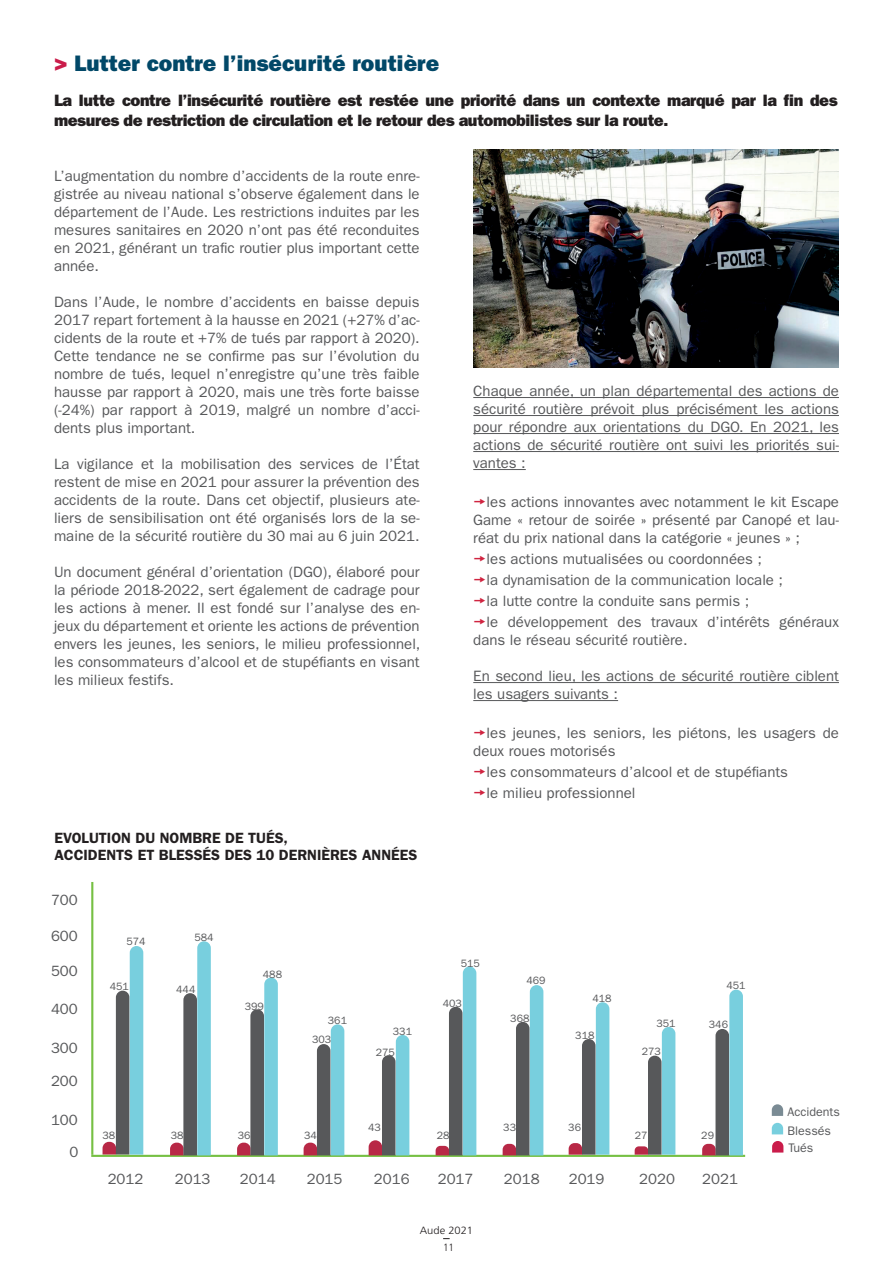
<style>
.page{position:relative;width:893px;height:1263px;background:#fff}
.page>*{position:absolute;margin:0;border:0;box-sizing:border-box;transform-origin:0 0}
.t1{font:800 22.5px "Franklin Gothic";color:#014868}
.t2{font:800 16.5px/19.8px "Franklin Gothic";letter-spacing:-.025em;color:#231f20}
.t3{font:15px/18px "Franklin Gothic";color:#57585a;text-align:justify}
.t4{font:14.85px/31.8px "Franklin Gothic";color:#57585a;text-align:right}
.t5{font:600 14.85px/17.9px "Franklin Gothic";color:#231f20}
.t6{font:12.45px "Franklin Gothic";color:#57585a}
.t7{font:10.65px/20.7px "Franklin Gothic";color:#57585a}
.t8{font:300 10.5px "Frutiger";color:#231f20;scale:1.06 1}
.t9{font:300 condensed 10.5px "Frutiger";color:#231f20;scale:1.06 1}
.s1{color:#ca1c4a}
</style>
<div class="page">
<svg style="left:772px;top:1123px;width:11px;height:11px"></svg>
<svg style="left:772px;top:1104px;width:11px;height:12px"></svg>
<hr style="left:473px;top:397px;width:366px;height:1px;background:#57585a">
<hr style="left:473px;top:415px;width:366px;height:1px;background:#57585a">
<hr style="left:473px;top:433px;width:366px;height:1px;background:#57585a">
<hr style="left:473px;top:451px;width:366px;height:1px;background:#57585a">
<hr style="left:473px;top:469px;width:53px;height:1px;background:#57585a">
<hr style="left:473px;top:682px;width:366px;height:1px;background:#57585a">
<hr style="left:473px;top:700px;width:145px;height:1px;background:#57585a">
<img style="left:473px;top:150px;width:366px;height:218px">
<svg style="left:772px;top:1141px;width:11px;height:11px"></svg>
<hr style="left:91px;top:882px;width:2px;height:273px;background:#76c043">
<hr style="left:91px;top:1155px;width:654px;height:2px;background:#76c043">
<svg style="left:103px;top:946px;width:40px;height:208px"></svg>
<svg style="left:170px;top:941px;width:41px;height:214px"></svg>
<svg style="left:237px;top:977px;width:41px;height:178px"></svg>
<svg style="left:304px;top:1024px;width:40px;height:131px"></svg>
<svg style="left:369px;top:1035px;width:40px;height:120px"></svg>
<svg style="left:436px;top:966px;width:40px;height:189px"></svg>
<svg style="left:503px;top:985px;width:40px;height:170px"></svg>
<svg style="left:569px;top:1002px;width:40px;height:153px"></svg>
<svg style="left:635px;top:1027px;width:40px;height:128px"></svg>
<svg style="left:702px;top:990px;width:41px;height:165px"></svg>
<h1 class="t1" style="left:54px;top:50px;width:387px"><span class="s1">&gt;</span> Lutter contre l’insécurité routière</h1>
<p class="t2" style="left:54px;top:91px;width:785px">La lutte contre l’insécurité routière est restée une priorité dans un contexte marqué par la fin des mesures de restriction de circulation et le retour des automobilistes sur la route.</p>
<p class="t3" style="left:54px;top:167px;width:367px">L’augmentation du nombre d’accidents de la route enre&shy;gistrée au niveau national s’observe également dans le département de l’Aude. Les restrictions induites par les mesures sanitaires en 2020 n’ont pas été reconduites en 2021, générant un trafic routier plus important cette année.</p>
<p class="t3" style="left:54px;top:293px;width:367px">Dans l’Aude, le nombre d’accidents en baisse depuis 2017 repart fortement à la hausse en 2021 (+27% d’ac&shy;cidents de la route et +7% de tués par rapport à 2020).<br>Cette tendance ne se confirme pas sur l’évolution du nombre de tués, lequel n’enregistre qu’une très faible hausse par rapport à 2020, mais une très forte baisse (-24%) par rapport à 2019, malgré un nombre d’acci&shy;dents plus important.</p>
<p class="t3" style="left:54px;top:455px;width:367px">La vigilance et la mobilisation des services de l’État restent de mise en 2021 pour assurer la prévention des accidents de la route. Dans cet objectif, plusieurs ate&shy;liers de sensibilisation ont été organisés lors de la se&shy;maine de la sécurité routière du 30 mai au 6 juin 2021.</p>
<p class="t3" style="left:54px;top:563px;width:368px">Un document général d’orientation (DGO), élaboré pour la période 2018-2022, sert également de cadrage pour les actions à mener. Il est fondé sur l’analyse des en&shy;jeux du département et oriente les actions de prévention envers les jeunes, les seniors, le milieu professionnel, les consommateurs d’alcool et de stupéfiants en visant les milieux festifs.</p>
<p class="t5" style="left:55px;top:828px;width:364px">EVOLUTION DU NOMBRE DE TUÉS,<br>ACCIDENTS ET BLESSÉS DES 10 DERNIÈRES ANNÉES</p>
<p class="t4" style="left:51px;top:884px;width:28px">700</p>
<p class="t4" style="left:51px;top:921px;width:28px">600</p>
<p class="t4" style="left:51px;top:956px;width:28px">500</p>
<p class="t4" style="left:51px;top:993px;width:28px">400</p>
<p class="t4" style="left:51px;top:1032px;width:28px">300</p>
<p class="t4" style="left:51px;top:1065px;width:28px">200</p>
<p class="t4" style="left:51px;top:1104px;width:29px">100<br>0</p>
<p class="t7" style="left:126px;top:931px;width:21px">574</p>
<p class="t7" style="left:110px;top:976px;width:21px">451</p>
<p class="t7" style="left:194px;top:927px;width:21px">584</p>
<p class="t7" style="left:176px;top:979px;width:21px">444</p>
<p class="t7" style="left:263px;top:964px;width:21px">488</p>
<p class="t7" style="left:245px;top:996px;width:21px">399</p>
<p class="t7" style="left:312px;top:1011px;width:36px;line-height:19.2px;text-indent:16px">361<br>303</p>
<p class="t7" style="left:376px;top:1021px;width:38px;text-indent:17px">331<br>275</p>
<p class="t7" style="left:102px;top:1125px;width:14px">38</p>
<p class="t7" style="left:171px;top:1125px;width:14px">38</p>
<p class="t7" style="left:238px;top:1125px;width:14px">36</p>
<p class="t7" style="left:304px;top:1125px;width:14px">34</p>
<p class="t7" style="left:368px;top:1117px;width:14px">43</p>
<p class="t3" style="left:473px;top:382px;width:367px">Chaque année, un plan départemental des actions de sécurité routière prévoit plus précisément les actions pour répondre aux orientations du DGO. En 2021, les actions de sécurité routière ont suivi les priorités sui&shy;vantes :</p>
<p class="t3" style="left:473px;top:493px;width:367px;text-indent:13px">les actions innovantes avec notamment le kit Escape Game « retour de soirée » présenté par Canopé et lau&shy;réat du prix national dans la catégorie « jeunes » ;</p>
<p class="t3" style="left:487px;top:549px;width:354px;line-height:21px;text-align:left">les actions mutualisées ou coordonnées ;<br>la dynamisation de la communication locale ;<br>la lutte contre la conduite sans permis ;<br>le développement des travaux d’intérêts généraux</p>
<p class="t3" style="left:473px;top:631px;width:216px">dans le réseau sécurité routière.</p>
<p class="t3" style="left:473px;top:667px;width:367px">En second lieu, les actions de sécurité routière ciblent les usagers suivants :</p>
<p class="t3" style="left:473px;top:724px;width:367px;text-indent:13px">les jeunes, les seniors, les piétons, les usagers de deux roues motorisés</p>
<p class="t3" style="left:487px;top:762px;width:303px;line-height:21px">les consommateurs d’alcool et de stupéfiants le milieu professionnel</p>
<p class="t7" style="left:461px;top:953px;width:21px">515</p>
<p class="t7" style="left:443px;top:993px;width:21px">403</p>
<p class="t7" style="left:526px;top:970px;width:21px">469</p>
<p class="t7" style="left:510px;top:1008px;width:21px">368</p>
<p class="t7" style="left:592px;top:988px;width:21px">418</p>
<p class="t7" style="left:575px;top:1025px;width:21px">318</p>
<p class="t7" style="left:656px;top:1013px;width:21px">351</p>
<p class="t7" style="left:642px;top:1041px;width:21px">273</p>
<p class="t7" style="left:726px;top:975px;width:21px">451</p>
<p class="t7" style="left:709px;top:1014px;width:21px">346</p>
<p class="t7" style="left:437px;top:1125px;width:14px">28</p>
<p class="t7" style="left:503px;top:1117px;width:14px">33</p>
<p class="t7" style="left:568px;top:1117px;width:14px">36</p>
<p class="t7" style="left:635px;top:1125px;width:14px">27</p>
<p class="t7" style="left:701px;top:1125px;width:14px">29</p>
<p class="t6" style="left:787px;top:1104px;width:54px">Accidents</p>
<p class="t6" style="left:787px;top:1123px;width:45px">Blessés</p>
<p class="t6" style="left:788px;top:1141px;width:26px">Tués</p>
<p class="t4" style="left:108px;top:1163px;width:37px">2012</p>
<p class="t4" style="left:175px;top:1163px;width:37px">2013</p>
<p class="t4" style="left:240px;top:1163px;width:37px">2014</p>
<p class="t4" style="left:307px;top:1163px;width:37px">2015</p>
<p class="t4" style="left:374px;top:1163px;width:37px">2016</p>
<p class="t4" style="left:438px;top:1163px;width:37px">2017</p>
<p class="t4" style="left:504px;top:1163px;width:37px">2018</p>
<p class="t4" style="left:569px;top:1163px;width:37px">2019</p>
<p class="t4" style="left:639px;top:1163px;width:37px">2020</p>
<p class="t4" style="left:702px;top:1163px;width:37px">2021</p>
<p class="t8" style="left:420px;top:1224px;width:52px">Aude 2021</p>
<p class="t9" style="left:443px;top:1242px;width:12px">11</p>
</div>
